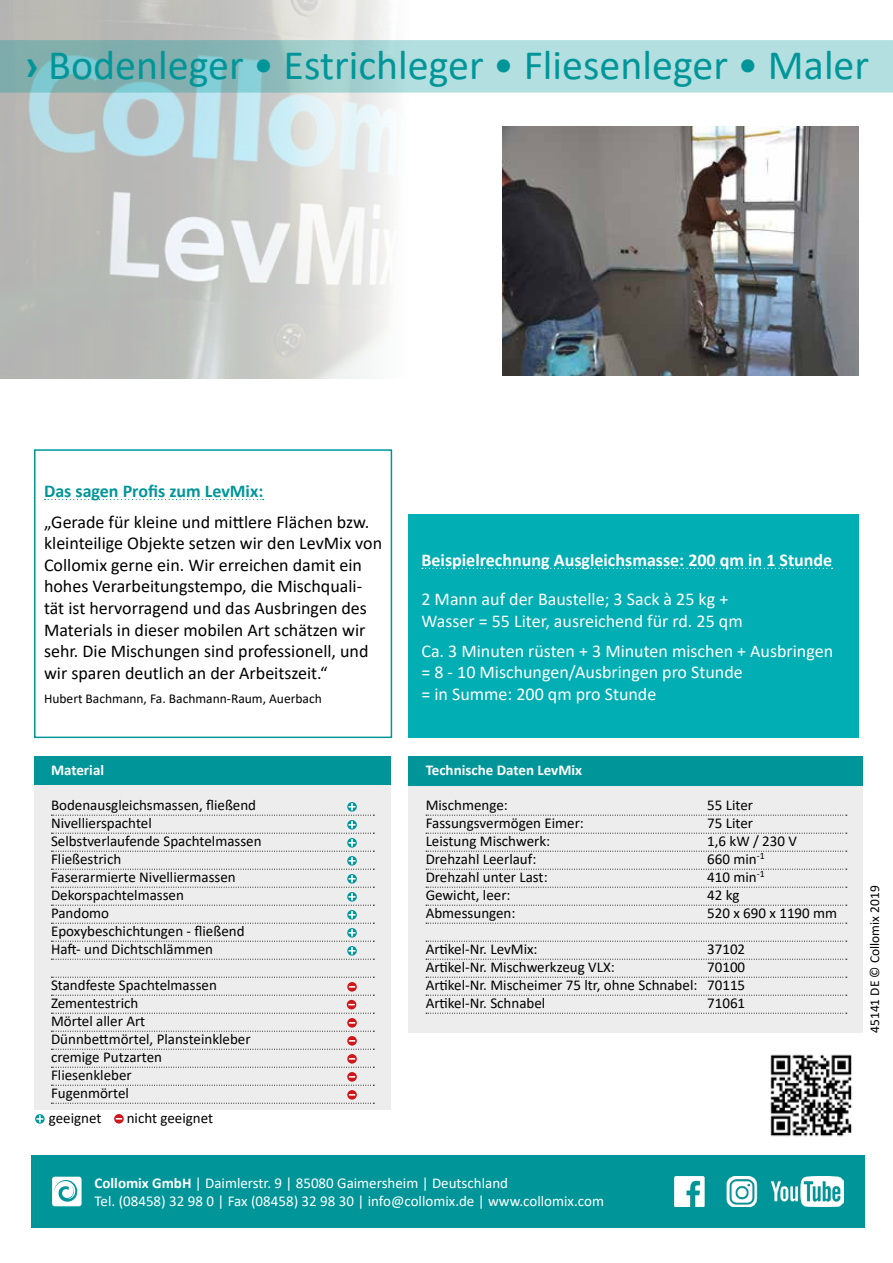
<style>
.page{position:relative;width:893px;height:1263px;background:#fff}
.page>*{position:absolute;margin:0;border:0;box-sizing:border-box;transform-origin:0 0}
.t1{font:42px "Calibri";color:#009699}
.t2{font:18px/21.6px "Calibri";color:#000}
.t3{font:18px/21.6px "Calibri";color:#fff}
.t4{font:700 18px "Calibri";color:#fff}
.t5{font:700 18px "Calibri";color:#009699}
.t6{font:15px/18px "Calibri";color:#000}
.t7{font:15px/18px "Calibri";color:#fff}
.t8{font:700 15px "Calibri";color:#fff}
.t9{font:13.5px "Calibri";color:#000}
.s1{font-weight:700}
</style>
<div class="page">
<div style="left:31px;top:1155px;width:833px;height:72px;background:#009699"></div>
<img style="left:675px;top:1176px;width:168px;height:31px">
<svg style="left:52px;top:1177px;width:30px;height:29px"></svg>
<div style="left:34px;top:756px;width:357px;height:30px;background:#009699"></div>
<div style="left:409px;top:756px;width:454px;height:30px;background:#009699"></div>
<div style="left:34px;top:786px;width:357px;height:324px;background:#ededed"></div>
<svg style="left:51px;top:977px;width:323px;height:1px"></svg>
<svg style="left:51px;top:995px;width:323px;height:1px"></svg>
<svg style="left:51px;top:1013px;width:323px;height:1px"></svg>
<svg style="left:51px;top:1031px;width:323px;height:1px"></svg>
<svg style="left:51px;top:1049px;width:323px;height:1px"></svg>
<svg style="left:51px;top:1067px;width:323px;height:1px"></svg>
<svg style="left:51px;top:1085px;width:323px;height:1px"></svg>
<svg style="left:51px;top:1103px;width:323px;height:1px"></svg>
<svg style="left:51px;top:803px;width:323px;height:157px"></svg>
<svg style="left:347px;top:982px;width:10px;height:10px"></svg>
<svg style="left:349px;top:986px;width:6px;height:2px"></svg>
<svg style="left:347px;top:1018px;width:10px;height:10px"></svg>
<svg style="left:349px;top:1022px;width:6px;height:2px"></svg>
<svg style="left:347px;top:1036px;width:10px;height:10px"></svg>
<svg style="left:349px;top:1040px;width:6px;height:2px"></svg>
<svg style="left:347px;top:1054px;width:10px;height:10px"></svg>
<svg style="left:349px;top:1058px;width:6px;height:2px"></svg>
<svg style="left:347px;top:1072px;width:10px;height:10px"></svg>
<svg style="left:349px;top:1076px;width:6px;height:2px"></svg>
<svg style="left:347px;top:1090px;width:10px;height:10px"></svg>
<svg style="left:349px;top:1094px;width:6px;height:2px"></svg>
<div style="left:409px;top:786px;width:454px;height:246px;background:#ededed"></div>
<svg style="left:426px;top:815px;width:421px;height:1px"></svg>
<svg style="left:426px;top:833px;width:421px;height:1px"></svg>
<svg style="left:426px;top:851px;width:421px;height:1px"></svg>
<svg style="left:426px;top:869px;width:421px;height:1px"></svg>
<svg style="left:426px;top:887px;width:421px;height:1px"></svg>
<svg style="left:426px;top:905px;width:421px;height:1px"></svg>
<svg style="left:426px;top:923px;width:421px;height:1px"></svg>
<svg style="left:426px;top:941px;width:421px;height:1px"></svg>
<svg style="left:426px;top:959px;width:421px;height:1px"></svg>
<svg style="left:426px;top:977px;width:421px;height:1px"></svg>
<svg style="left:426px;top:995px;width:421px;height:1px"></svg>
<svg style="left:426px;top:1013px;width:421px;height:1px"></svg>
<svg style="left:347px;top:1000px;width:9px;height:9px"></svg>
<img style="left:502px;top:126px;width:357px;height:250px">
<img style="left:0;top:0;width:393px;height:378px">
<svg style="left:45px;top:499px;width:219px;height:1px"></svg>
<div style="left:34px;top:449px;width:358px;height:289px;border:2px solid #009699"></div>
<div style="left:409px;top:514px;width:450px;height:224px;background:#00aeb3"></div>
<svg style="left:422px;top:568px;width:411px;height:1px"></svg>
<svg style="left:35px;top:1114px;width:10px;height:10px"></svg>
<svg style="left:36px;top:1115px;width:7px;height:7px"></svg>
<svg style="left:114px;top:1114px;width:10px;height:9px"></svg>
<svg style="left:0;top:40px;width:893px;height:53px;background:#a2d0d1"></svg>
<img style="left:770px;top:1054px;width:82px;height:83px">
<h1 class="t1" style="left:24px;top:36px;width:846px"><span class="s1">›</span> Bodenleger • Estrichleger • Fliesenleger • Maler</h1>
<p class="t5" style="left:44px;top:479px;width:221px">Das sagen Profis zum LevMix:</p>
<p class="t2" style="left:44px;top:510px;width:340px">„Gerade für kleine und mittlere Flächen bzw. kleinteilige Objekte setzen wir den LevMix von Collomix gerne ein. Wir erreichen damit ein hohes Verarbeitungstempo, die Mischquali&shy;tät ist hervorragend und das Ausbringen des Materials in dieser mobilen Art schätzen wir sehr. Die Mischungen sind professionell, und wir sparen deutlich an der Arbeitszeit.“</p>
<p class="t9" style="left:44px;top:690px;width:279px">Hubert Bachmann, Fa. Bachmann-Raum, Auerbach</p>
<p class="t4" style="left:421px;top:548px;width:412px">Beispielrechnung Ausgleichsmasse: 200 qm in 1 Stunde</p>
<p class="t3" style="left:421px;top:588px;width:323px">2 Mann auf der Baustelle; 3 Sack à 25 kg +<br>Wasser = 55 Liter, ausreichend für rd. 25 qm</p>
<p class="t3" style="left:421px;top:639px;width:413px">Ca. 3 Minuten rüsten + 3 Minuten mischen + Ausbringen = 8 - 10 Mischungen/Ausbringen pro Stunde<br>= in Summe: 200 qm pro Stunde</p>
<p class="t8" style="left:51px;top:759px;width:55px">Material</p>
<p class="t8" style="left:426px;top:759px;width:158px">Technische Daten LevMix</p>
<p class="t6" style="left:51px;top:796px;width:212px">Bodenausgleichsmassen, fließend<br>Nivellierspachtel<br>Selbstverlaufende Spachtelmassen<br>Fließestrich<br>Faserarmierte Nivelliermassen<br>Dekorspachtelmassen<br>Pandomo<br>Epoxybeschichtungen - fließend<br>Haft- und Dichtschlämmen</p>
<p class="t6" style="left:51px;top:976px;width:201px">Standfeste Spachtelmassen<br>Zementestrich<br>Mörtel aller Art<br>Dünnbettmörtel, Plansteinkleber cremige Putzarten<br>Fliesenkleber<br>Fugenmörtel</p>
<p class="t6" style="left:426px;top:796px;width:84px">Mischmenge:</p>
<p class="t6" style="left:707px;top:796px;width:47px">55 Liter</p>
<p class="t6" style="left:426px;top:814px;width:160px">Fassungsvermögen Eimer:</p>
<p class="t6" style="left:707px;top:814px;width:47px">75 Liter</p>
<p class="t6" style="left:426px;top:832px;width:126px">Leistung Mischwerk:</p>
<p class="t6" style="left:707px;top:832px;width:91px">1,6 kW / 230 V</p>
<p class="t6" style="left:426px;top:850px;width:112px">Drehzahl Leerlauf:</p>
<p class="t6" style="left:707px;top:850px;width:59px">660 min<sup>-1</sup></p>
<p class="t6" style="left:426px;top:868px;width:124px">Drehzahl unter Last:</p>
<p class="t6" style="left:707px;top:868px;width:59px">410 min<sup>-1</sup></p>
<p class="t6" style="left:426px;top:886px;width:86px">Gewicht, leer:</p>
<p class="t6" style="left:707px;top:886px;width:34px">42 kg</p>
<p class="t6" style="left:426px;top:904px;width:91px">Abmessungen:</p>
<p class="t6" style="left:707px;top:904px;width:132px">520 x 690 x 1190 mm</p>
<p class="t6" style="left:426px;top:940px;width:113px">Artikel-Nr. LevMix:</p>
<p class="t6" style="left:707px;top:940px;width:40px">37102</p>
<p class="t6" style="left:426px;top:958px;width:191px">Artikel-Nr. Mischwerkzeug VLX:</p>
<p class="t6" style="left:426px;top:958px;width:321px;text-align:justify;text-indent:281px">70100<br>Artikel-Nr. Mischeimer 75 ltr, ohne Schnabel: 70115<br>Artikel-Nr. Schnabel</p>
<p class="t6" style="left:707px;top:994px;width:40px">71061</p>
<p class="t6" style="left:49px;top:1109px;width:54px">geeignet</p>
<p class="t6" style="left:127px;top:1109px;width:88px">nicht geeignet</p>
<p class="t7" style="left:95px;top:1174px;width:511px"><span class="s1">Collomix GmbH</span> | Daimlerstr. 9 | 85080 Gaimersheim | Deutschland<br>Tel. (08458) 32 98 0 | Fax (08458) 32 98 30 | info@collomix.de | www.collomix.com</p>
<p class="t9" style="left:865px;top:1033px;width:149px;rotate:-90deg">45141 DE © Collomix 2019</p>
</div>
